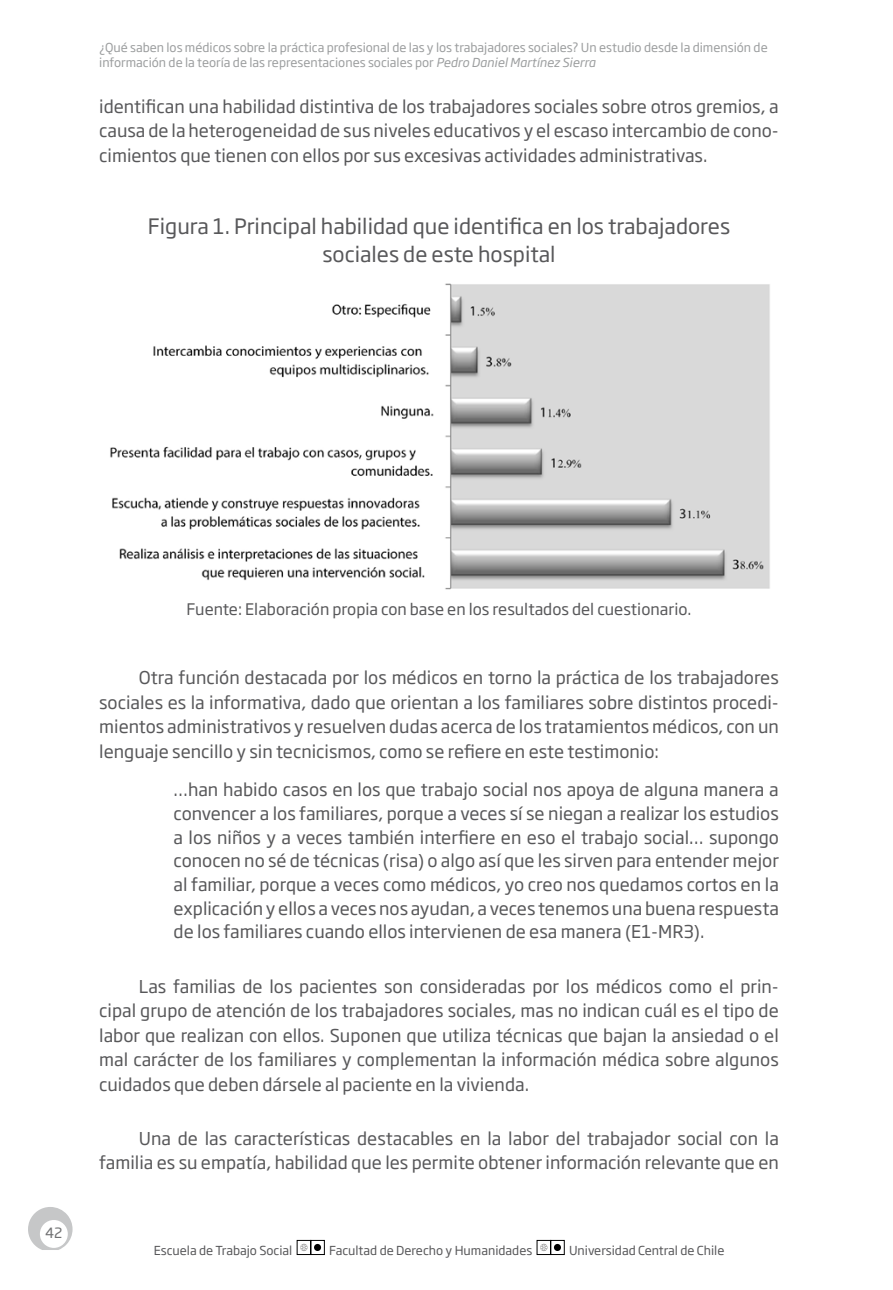
<style>
.page{position:relative;width:893px;height:1290px;background:#fff}
.page>*{position:absolute;margin:0;border:0;box-sizing:border-box;transform-origin:0 0}
.t1{font:21px/28px "Soho Gothic Pro";color:#58585a;text-align:center}
.t2{font:17.5px/24.5px "Soho Gothic Pro";color:#58585a;text-align:justify}
.t3{font:15.75px "Soho Gothic Pro";color:#58585a}
.t4{font:14px "Soho Gothic Pro";color:#707172}
.t5{font:12.25px/14.7px "Soho Gothic Pro";color:#9c9e9f}
.t6{font:12.25px "Soho Gothic Pro";color:#58585a}
.s1{font-style:italic}
</style>
<div class="page">
<svg style="left:297px;top:1240px;width:27px;height:14px"></svg>
<div style="left:314px;top:1244px;width:7px;height:7px;background:#000;border-radius:50%"></div>
<svg style="left:537px;top:1240px;width:27px;height:14px"></svg>
<div style="left:554px;top:1244px;width:7px;height:7px;background:#000;border-radius:50%"></div>
<svg style="left:28px;top:1207px;width:45px;height:43px"></svg>
<img style="left:110px;top:283px;width:660px;height:307px">
<p class="t5" style="left:99px;top:40px;width:670px">¿Qué saben los médicos sobre la práctica profesional de las y los trabajadores sociales? Un estudio desde la dimensión de información de la teoría de las representaciones sociales por <span class="s1">Pedro Daniel Martínez Sierra</span></p>
<p class="t2" style="left:99px;top:93px;width:681px">identifican una habilidad distintiva de los trabajadores sociales sobre otros gremios, a causa de la heterogeneidad de sus niveles educativos y el escaso intercambio de cono&shy;cimientos que tienen con ellos por sus excesivas actividades administrativas.</p>
<p class="t1" style="left:148px;top:211px;width:584px">Figura 1. Principal habilidad que identifica en los trabajadores sociales de este hospital</p>
<p class="t4" style="left:45px;top:1222px;width:19px">42</p>
<p class="t3" style="left:187px;top:597px;width:506px">Fuente: Elaboración propia con base en los resultados del cuestionario.</p>
<p class="t2" style="left:99px;top:665px;width:681px;text-indent:40px">Otra función destacada por los médicos en torno la práctica de los trabajadores sociales es la informativa, dado que orientan a los familiares sobre distintos procedi&shy;mientos administrativos y resuelven dudas acerca de los tratamientos médicos, con un lenguaje sencillo y sin tecnicismos, como se refiere en este testimonio:</p>
<p class="t2" style="left:174px;top:777px;width:607px;line-height:23.6px">…han habido casos en los que trabajo social nos apoya de alguna manera a convencer a los familiares, porque a veces sí se niegan a realizar los estudios a los niños y a veces también interfiere en eso el trabajo social… supongo conocen no sé de técnicas (risa) o algo así que les sirven para entender mejor al familiar, porque a veces como médicos, yo creo nos quedamos cortos en la explicación y ellos a veces nos ayudan, a veces tenemos una buena respuesta de los familiares cuando ellos intervienen de esa manera (E1-MR3).</p>
<p class="t2" style="left:99px;top:973px;width:681px;text-indent:40px">Las familias de los pacientes son consideradas por los médicos como el prin&shy;cipal grupo de atención de los trabajadores sociales, mas no indican cuál es el tipo de labor que realizan con ellos. Suponen que utiliza técnicas que bajan la ansiedad o el mal carácter de los familiares y complementan la información médica sobre algunos cuidados que deben dársele al paciente en la vivienda.</p>
<p class="t2" style="left:99px;top:1125px;width:681px;text-align:right">Una de las características destacables en la labor del trabajador social con la familia es su empatía, habilidad que les permite obtener información relevante que en</p>
<p class="t6" style="left:154px;top:1240px;width:140px">Escuela de Trabajo Social</p>
<p class="t6" style="left:329px;top:1240px;width:205px">Facultad de Derecho y Humanidades</p>
<p class="t6" style="left:569px;top:1240px;width:157px">Universidad Central de Chile</p>
</div>
